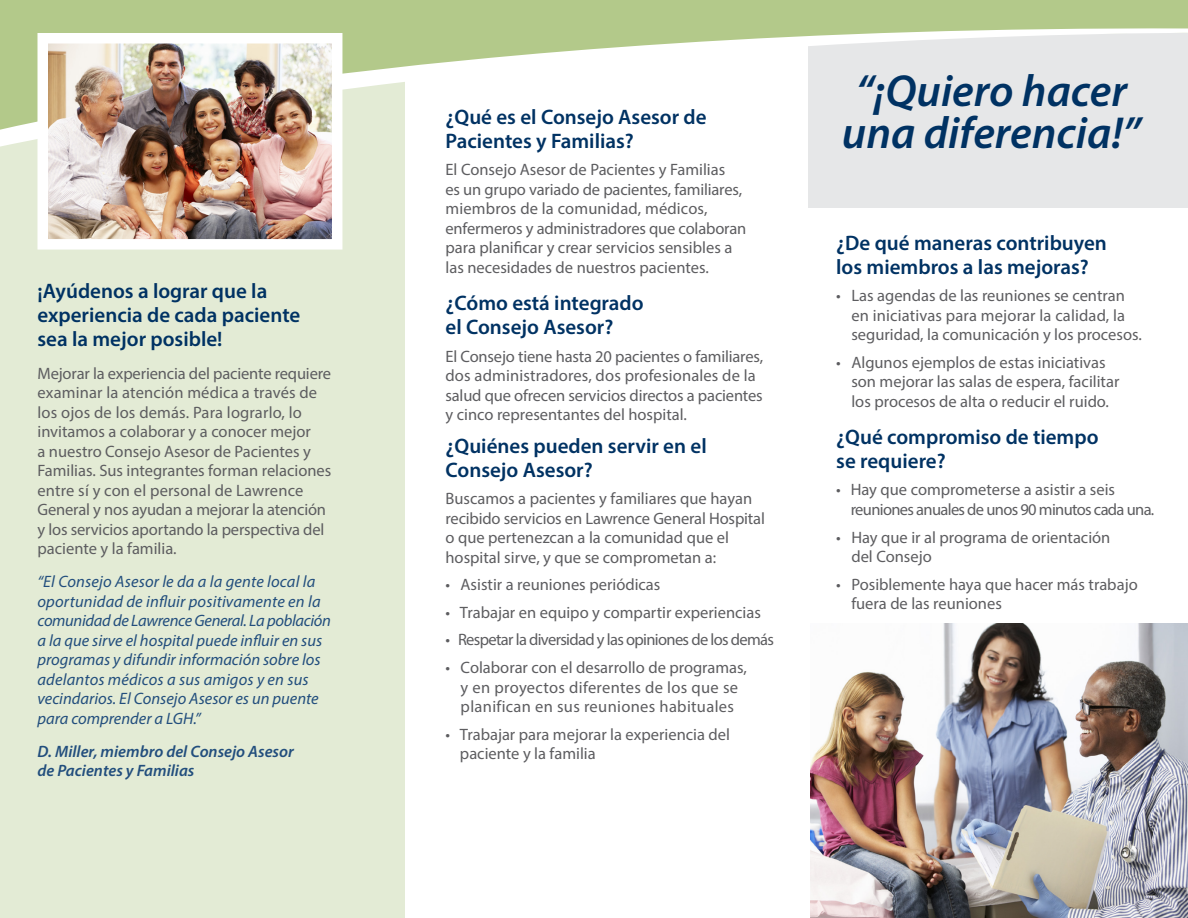
<style>
.page{position:relative;width:1188px;height:918px;background:#fff}
.page>*{position:absolute;margin:0;border:0;box-sizing:border-box;transform-origin:0 0}
.t1{font:italic 600 45px/42px "Myriad Pro";color:#003263;text-align:center}
.t2{font:600 21px/24px "Myriad Pro";color:#003263}
.t3{font:16.5px/19.5px "Myriad Pro";color:#5d5d60}
.t4{font:italic 16.5px/19.5px "Myriad Pro";color:#224e7d}
.t5{font:16.5px/19.5px "Myriad Pro";letter-spacing:-.04em;color:#5d5d60}
.t6{font:16.5px/19.5px "Myriad Pro";letter-spacing:.02em;color:#5d5d60;text-align:center}
.t7{font:italic 600 16.5px/19.5px "Myriad Pro";color:#224e7d}
</style>
<div class="page">
<div style="left:0;top:0;width:405px;height:918px;background:#e3ebd5"></div>
<div style="left:808px;top:0;width:380px;height:207px;background:#e6e7e8"></div>
<div style="left:0;top:0;width:1188px;height:25px;background:#b3c98a"></div>
<svg style="left:0;top:25px;width:1188px;height:124px"></svg>
<img style="left:49px;top:44px;width:282px;height:195px">
<div style="left:38px;top:33px;width:304px;height:217px;border:10px solid #fff"></div>
<img style="left:810px;top:624px;width:378px;height:294px">
<p class="t2" style="left:38px;top:278px;width:264px">¡Ayúdenos a lograr que la experiencia de cada paciente sea la mejor posible!</p>
<p class="t3" style="left:38px;top:363px;width:295px">Mejorar la experiencia del paciente requiere examinar la atención médica a través de los ojos de los demás. Para lograrlo, lo invitamos a colaborar y a conocer mejor<br>a nuestro Consejo Asesor de Pacientes y Familias. Sus integrantes forman relaciones entre sí y con el personal de Lawrence General y nos ayudan a mejorar la atención y los servicios aportando la perspectiva del paciente y la familia.</p>
<p class="t4" style="left:38px;top:572px;width:295px">“El Consejo Asesor le da a la gente local la oportunidad de influir positivamente en la comunidad de Lawrence General. La población a la que sirve el hospital puede influir en sus programas y difundir información sobre los adelantos médicos a sus amigos y en sus vecindarios. El Consejo Asesor es un puente para comprender a LGH.”</p>
<p class="t7" style="left:38px;top:741px;width:258px">D. Miller, miembro del Consejo Asesor de Pacientes y Familias</p>
<p class="t2" style="left:446px;top:104px;width:263px">¿Qué es el Consejo Asesor de<br>Pacientes y Familias?</p>
<p class="t3" style="left:446px;top:160px;width:302px">El Consejo Asesor de Pacientes y Familias<br>es un grupo variado de pacientes, familiares, miembros de la comunidad, médicos, enfermeros y administradores que colaboran para planificar y crear servicios sensibles a las necesidades de nuestros pacientes.</p>
<p class="t2" style="left:446px;top:291px;width:200px">¿Cómo está integrado el Consejo Asesor?</p>
<p class="t3" style="left:446px;top:346px;width:319px">El Consejo tiene hasta 20 pacientes o familiares, dos administradores, dos profesionales de la salud que ofrecen servicios directos a pacientes y cinco representantes del hospital.</p>
<p class="t2" style="left:446px;top:433px;width:263px">¿Quiénes pueden servir en el<br>Consejo Asesor?</p>
<p class="t3" style="left:446px;top:489px;width:321px">Buscamos a pacientes y familiares que hayan recibido servicios en Lawrence General Hospital o que pertenezcan a la comunidad que el hospital sirve, y que se comprometan a:</p>
<p class="t3" style="left:446px;top:575px;width:216px">• Asistir a reuniones periódicas</p>
<p class="t3" style="left:446px;top:602px;width:317px">• Trabajar en equipo y compartir experiencias</p>
<p class="t5" style="left:446px;top:630px;width:330px">• Respetar la diversidad y las opiniones de los demás</p>
<p class="t6" style="left:446px;top:658px;width:303px">• Colaborar con el desarrollo de programas, y en proyectos diferentes de los que se planifican en sus reuniones habituales</p>
<p class="t3" style="left:460px;top:724px;width:272px;text-indent:-14px">• Trabajar para mejorar la experiencia del paciente y la familia</p>
<h1 class="t1" style="left:842px;top:69px;width:300px">“¡Quiero hacer una diferencia!”</h1>
<p class="t2" style="left:836px;top:230px;width:272px">¿De qué maneras contribuyen los miembros a las mejoras?</p>
<p class="t3" style="left:851px;top:286px;width:292px;text-indent:-15px">• Las agendas de las reuniones se centran en iniciativas para mejorar la calidad, la seguridad, la comunicación y los procesos.</p>
<p class="t3" style="left:851px;top:352px;width:270px;text-indent:-15px">• Algunos ejemplos de estas iniciativas son mejorar las salas de espera, facilitar los procesos de alta o reducir el ruido.</p>
<p class="t2" style="left:836px;top:425px;width:264px">¿Qué compromiso de tiempo se requiere?</p>
<p class="t5" style="left:851px;top:480px;width:305px;text-indent:-14px">• Hay que comprometerse a asistir a seis reuniones anuales de unos 90 minutos cada una.</p>
<p class="t3" style="left:851px;top:527px;width:261px;text-indent:-15px">• Hay que ir al programa de orientación del Consejo</p>
<p class="t3" style="left:851px;top:574px;width:288px;text-indent:-15px">• Posiblemente haya que hacer más trabajo fuera de las reuniones</p>
</div>
